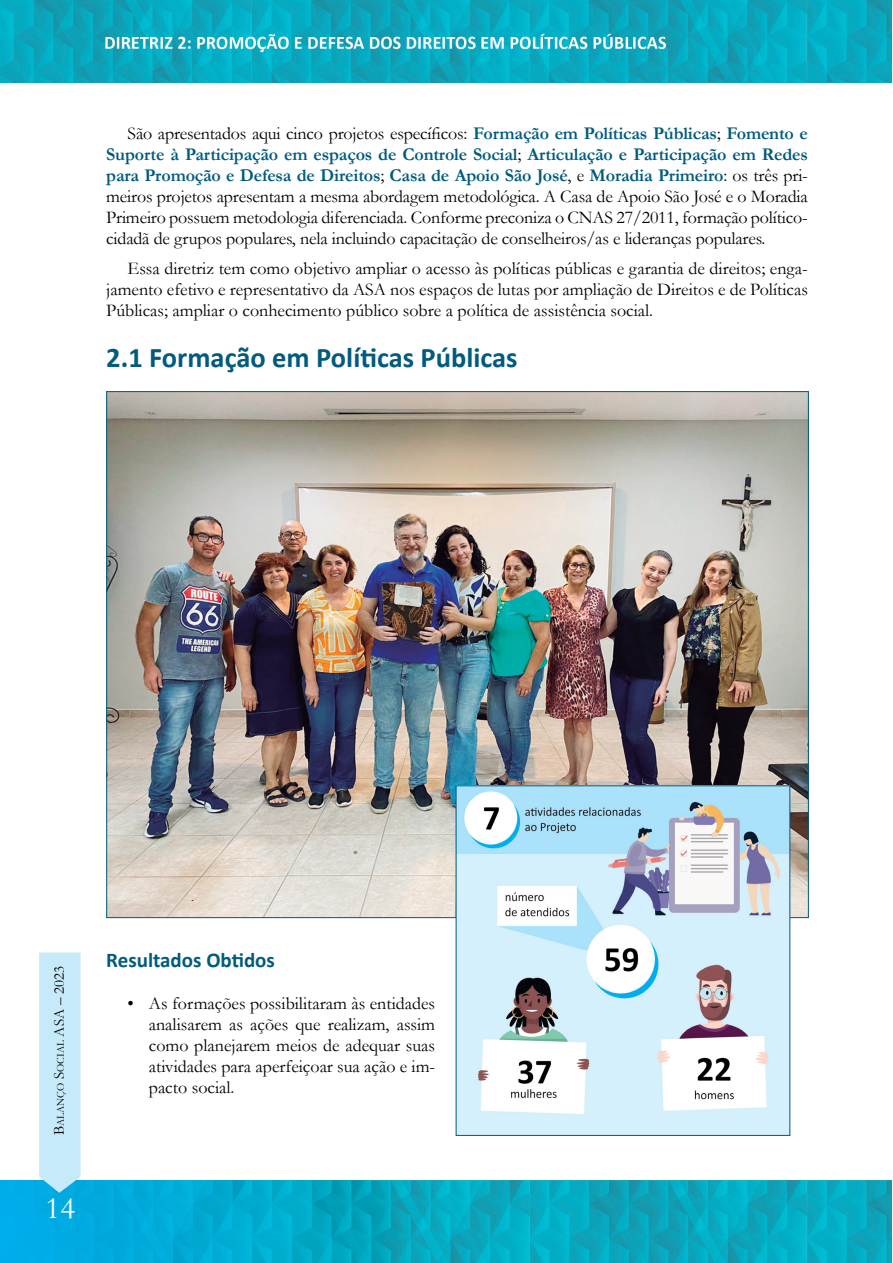
<style>
.page{position:relative;width:893px;height:1263px;background:#fff}
.page>*{position:absolute;margin:0;border:0;box-sizing:border-box;transform-origin:0 0}
.t1{font:31.5px "Garamond";color:#fff}
.t2{font:700 28.5px "Calibri";color:#005b7f}
.t3{font:700 21px "Calibri";color:#005b7f}
.t4{font:18px/21px "Garamond";color:#000;text-align:justify}
.t5{font:10.5px "Garamond";color:#000}
.s1{font-weight:700;color:#005b7f}
.s2{font-size:15px}
</style>
<div class="page">
<img style="left:0;top:1180px;width:892px;height:83px">
<div style="left:39px;top:952px;width:42px;height:241px;background:#c7eafb"></div>
<img style="left:0;top:0;width:891px;height:82px">
<img style="left:108px;top:393px;width:699px;height:523px">
<img style="left:458px;top:787px;width:330px;height:347px">
<div style="left:456px;top:785px;width:334px;height:351px;border:1px solid #005b7f"></div>
<p class="t4" style="left:106px;top:123px;width:703px;text-indent:21px">São apresentados aqui cinco projetos específicos: <span class="s1">Formação em Políticas Públicas</span>; <span class="s1">Fomento e Suporte à Participação em espaços de Controle Social</span>; <span class="s1">Articulação e Participação em Redes para Promoção e Defesa de Direitos</span>; <span class="s1">Casa de Apoio São José</span>, e <span class="s1">Moradia Primeiro</span>: os três pri&shy;meiros projetos apresentam a mesma abordagem metodológica. A Casa de Apoio São José e o Moradia Primeiro possuem metodologia diferenciada. Conforme preconiza o CNAS 27/2011, formação político&shy;cidadã de grupos populares, nela incluindo capacitação de conselheiros/as e lideranças populares.</p>
<p class="t4" style="left:106px;top:257px;width:703px;text-indent:21px">Essa diretriz tem como objetivo ampliar o acesso às políticas públicas e garantia de direitos; enga&shy;jamento efetivo e representativo da ASA nos espaços de lutas por ampliação de Direitos e de Políticas Públicas; ampliar o conhecimento público sobre a política de assistência social.</p>
<h2 class="t2" style="left:106px;top:339px;width:413px">2.1 Formação em Políticas Públicas</h2>
<p class="t5" style="left:53px;top:1135px;width:171px;rotate:-90deg"><span class="s2">B</span>alanço <span class="s2">S</span>ocial <span class="s2">ASA – 2023</span></p>
<h1 class="t1" style="left:46px;top:1186px;width:31px">14</h1>
<p class="t3" style="left:106px;top:947px;width:170px">Resultados Obtidos</p>
<p class="t4" style="left:149px;top:993px;width:288px;text-indent:-21px">• As formações possibilitaram às entidades analisarem as ações que realizam, assim como planejarem meios de adequar suas atividades para aperfeiçoar sua ação e im&shy;pacto social.</p>
</div>
